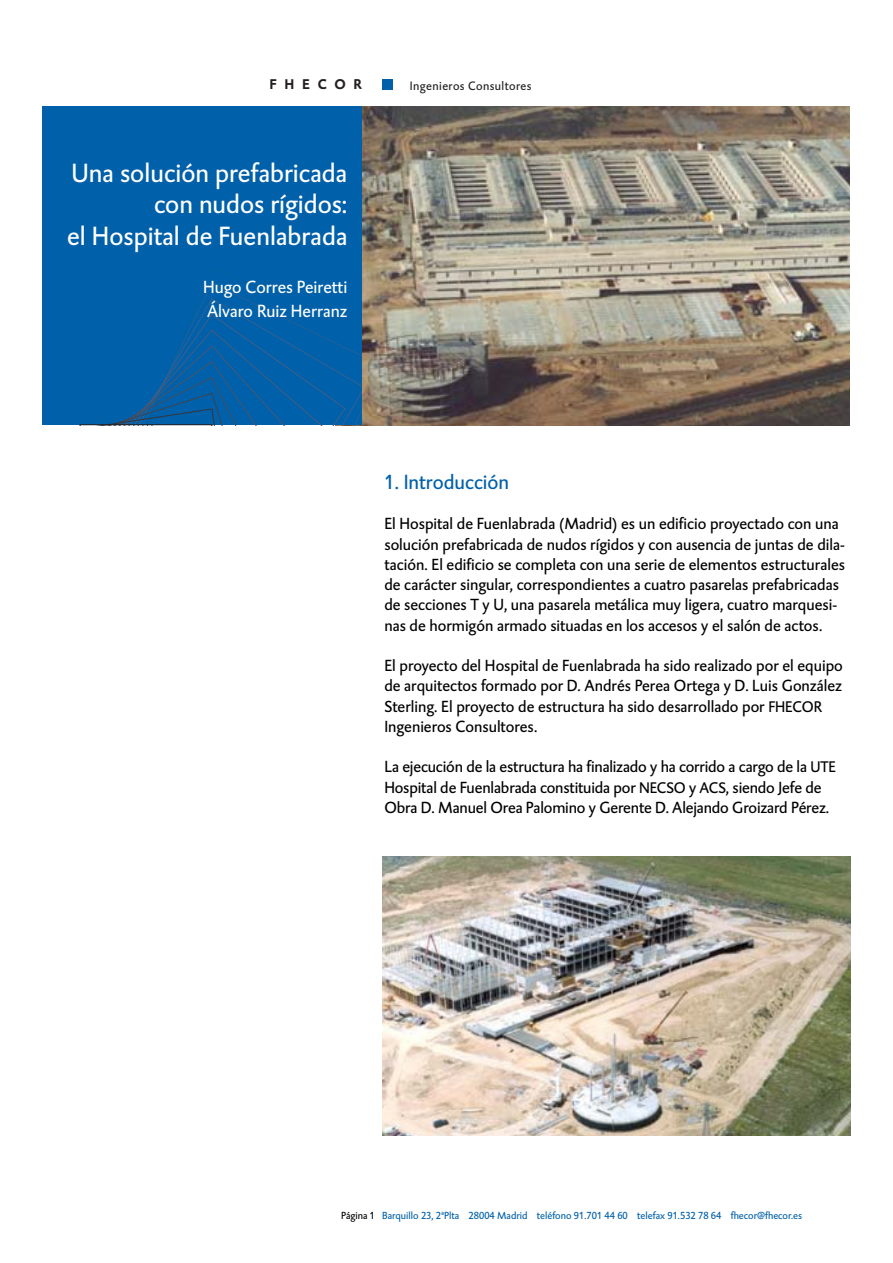
<style>
.page{position:relative;width:893px;height:1263px;background:#fff}
.page>*{position:absolute;margin:0;border:0;box-sizing:border-box;transform-origin:0 0}
.t1{font:27px/31.5px "DTL Caspari T";color:#fff;text-align:right}
.t2{font:21px "DTL Caspari T";color:#0060a9}
.t3{font:18px/24px "DTL Caspari T";color:#fff}
.t4{font:16.5px/20.2px "DTL Caspari T";color:#000}
.t5{font:700 14.4px "DTL Caspari T";letter-spacing:.54em;color:#231f1f}
.t6{font:12.45px "DTL Caspari T";letter-spacing:.03em;color:#231f1f}
.t7{font:10.5px "DTL Caspari T";color:#0060a9}
.s1{font-size:15.75px}
.s2{color:#000}
</style>
<div class="page">
<img style="left:383px;top:856px;width:467px;height:279px">
<img style="left:361px;top:106px;width:488px;height:319px">
<div style="left:43px;top:106px;width:318px;height:319px;background:#0060a9"></div>
<svg style="left:80px;top:283px;width:281px;height:142px"></svg>
<div style="left:382px;top:79px;width:11px;height:10px;background:#0060a9"></div>
<p class="t5" style="left:269px;top:79px;width:94px">FHECOR</p>
<p class="t6" style="left:410px;top:81px;width:123px">Ingenieros Consultores</p>
<h1 class="t1" style="left:67px;top:160px;width:282px">Una solución prefabricada con nudos rígidos:<br>el Hospital de Fuenlabrada</h1>
<p class="t3" style="left:203px;top:276px;width:146px">Hugo Corres Peiretti<br>Álvaro Ruiz Herranz</p>
<p class="t2" style="left:384px;top:474px;width:126px">1. Introducción</p>
<p class="t4" style="left:384px;top:515px;width:462px">El Hospital de Fuenlabrada (Madrid) es un edificio proyectado con una solución prefabricada de nudos rígidos y con ausencia de juntas de dila&shy;tación. El edificio se completa con una serie de elementos estructurales de carácter singular, correspondientes a cuatro pasarelas prefabricadas de secciones T y U, una pasarela metálica muy ligera, cuatro marquesi&shy;nas de hormigón armado situadas en los accesos y el salón de actos.</p>
<p class="t4" style="left:384px;top:657px;width:460px">El proyecto del Hospital de Fuenlabrada ha sido realizado por el equipo de arquitectos formado por D. Andrés Perea Ortega y D. Luis González Sterling. El proyecto de estructura ha sido desarrollado por <span class="s1">FHECOR </span>Ingenieros Consultores.</p>
<p class="t4" style="left:384px;top:758px;width:453px">La ejecución de la estructura ha finalizado y ha corrido a cargo de la <span class="s1">UTE<br></span>Hospital de Fuenlabrada constituida por <span class="s1">NECSO</span> y <span class="s1">ACS</span>, siendo Jefe de<br>Obra D. Manuel Orea Palomino y Gerente D. Alejando Groizard Pérez.</p>
<p class="t7" style="left:341px;top:1212px;width:462px"><span class="s2">Página 1</span> Barquillo 23, 2ªPlta 28004 Madrid teléfono 91.701 44 60 telefax 91.532 78 64 fhecor@fhecor.es</p>
</div>
